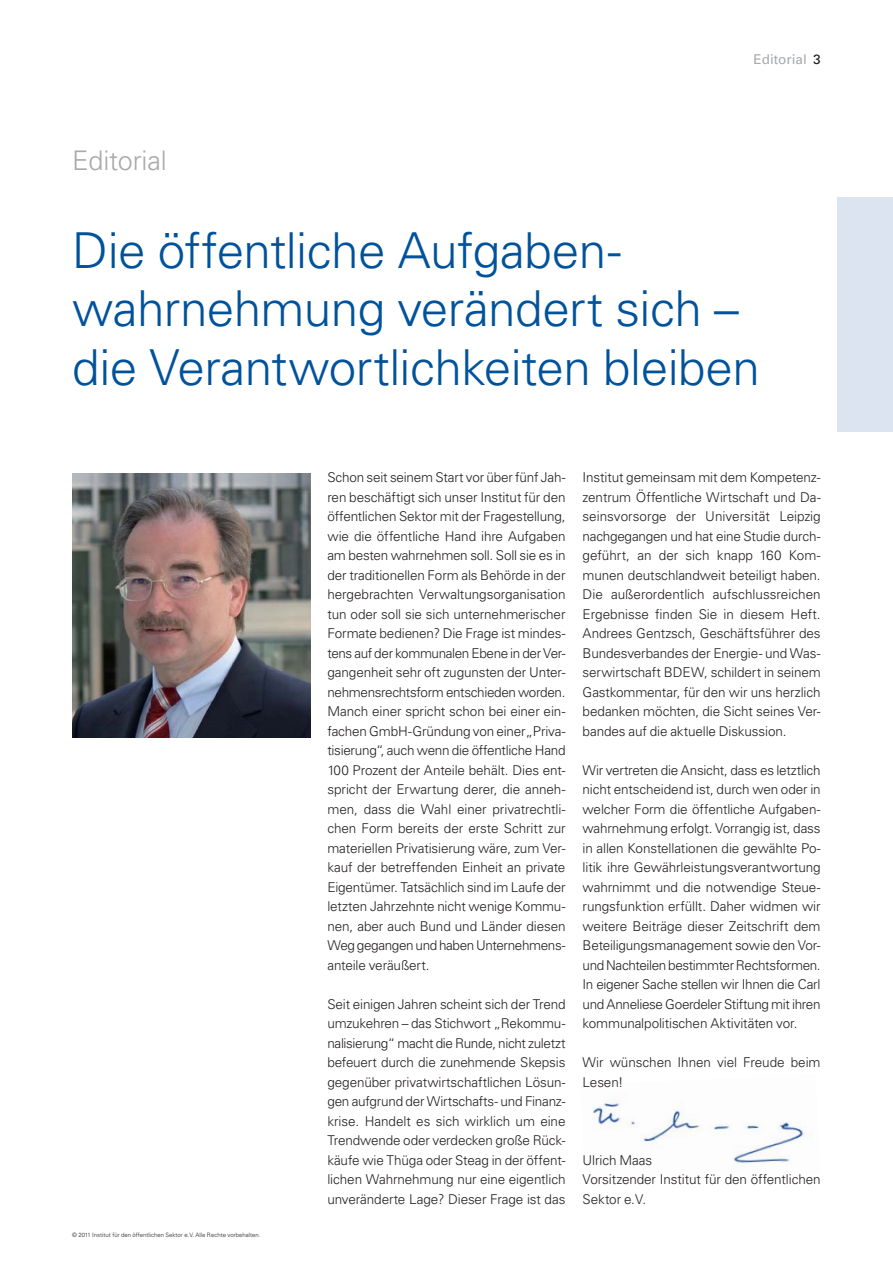
<style>
.page{position:relative;width:893px;height:1263px;background:#fff}
.page>*{position:absolute;margin:0;border:0;box-sizing:border-box;transform-origin:0 0}
.t1{font:300 49.5px/58.5px "Univers";letter-spacing:-.01em;color:#00529b}
.t2{font:300 27px "Univers";color:#a7a9ac}
.t3{font:300 13.5px/19.5px "Univers";letter-spacing:-.01em;color:#231f20;text-align:justify}
.t4{font:13.5px "Univers";color:#a7a9ac}
.t5{font:300 6px "Univers";color:#231f20}
.s1{color:#231f20}
</style>
<div class="page">
<img style="left:593px;top:1099px;width:212px;height:65px">
<div style="left:838px;top:198px;width:55px;height:234px;background:#dce4f1"></div>
<img style="left:72px;top:474px;width:238px;height:263px">
<h2 class="t2" style="left:72px;top:151px;width:96px">Editorial</h2>
<p class="t4" style="left:753px;top:54px;width:69px">Editorial <span class="s1">3</span></p>
<h1 class="t1" style="left:72px;top:225px;width:689px">Die öffentliche Aufgaben&shy;wahrnehmung verändert sich – die Verantwortlichkeiten bleiben</h1>
<p class="t5" style="left:72px;top:1233px;width:190px">© 2011 Institut für den öffentlichen Sektor e.V. Alle Rechte vorbehalten.</p>
<p class="t3" style="left:327px;top:469px;width:240px">Schon seit seinem Start vor über fünf Jah&shy;ren beschäftigt sich unser Institut für den öffentlichen Sektor mit der Fragestellung, wie die öffentliche Hand ihre Aufgaben am besten wahrnehmen soll. Soll sie es in der traditionellen Form als Behörde in der hergebrachten Verwaltungsorgani sation tun oder soll sie sich unternehmeri scher Formate bedienen? Die Frage ist min des&shy;tens auf der kommunalen Ebene in der Ver&shy;gangenheit sehr oft zugunsten der Unter&shy;nehmensrechtsform entschie den worden .<br>Manch einer spricht schon bei einer ein&shy;fachen GmbH-Gründung von einer „Priva&shy;ti sierung“, auch wenn die öffentliche Hand 100 Prozent der Anteile behält. Dies ent&shy;spricht der Erwartung derer, die anneh&shy;men , dass die Wahl einer privatrechtli&shy;chen Form bereits der erste Schritt zur materiellen Privatisierung wäre, zum Ver&shy;kauf der betreffenden Einheit an private Eigentümer. Tatsächlich sind im Laufe der letzten Jahrzehnte nicht wenige Kommu&shy;nen, aber auch Bund und Länder diesen Weg gegangen und haben Unternehmens&shy;anteile veräußert.</p>
<p class="t3" style="left:327px;top:995px;width:240px">Seit einigen Jahren scheint sich der Trend umzukehren – das Stichwort „Rekommu&shy;nalisierung“ macht die Runde, nicht zuletzt befeuert durch die zunehmende Skepsis gegenüber privatwirtschaftlichen Lösun&shy;gen aufgrund der Wirtschafts- und Finanz&shy;krise. Handelt es sich wirklich um eine Trendwende oder verdecken große Rück&shy;käufe wie Thüga oder Steag in der öffent&shy;lichen Wahrnehmung nur eine eigentlich unveränderte Lage? Dieser Frage ist das</p>
<p class="t3" style="left:583px;top:469px;width:240px">Institut gemeinsam mit dem Kompetenz&shy;zentrum Öffentliche Wirtschaft und Da&shy;seinsvorsorge der Universität Leipzig nachgegangen und hat eine Stu die durch&shy;geführt, an der sich knapp 160 Kom&shy;munen deutschlandweit beteiligt haben .<br>Die außerordentlich aufschlussreichen Ergebnisse finden Sie in diesem Heft.<br>Andrees Gentzsch, Geschäftsführer des Bundesverbandes der Energie- und Was&shy;serwirtschaft BDEW, schildert in seinem Gastkommentar, für den wir uns herzlich bedanken möchten, die Sicht seines Ver&shy;bandes auf die aktuelle Diskussion.</p>
<p class="t3" style="left:583px;top:761px;width:240px">Wir vertreten die Ansicht, dass es letztlich nicht entscheidend ist, durch wen oder in welcher Form die öffentliche Aufgaben&shy;wahrnehmung erfolgt. Vorrangig ist, dass in allen Konstellationen die gewählte Po&shy;litik ihre Gewährleistungsverantwortung wahrnimmt und die notwendige Steue&shy;rungs funktion erfüllt. Daher widmen wir weitere Beiträge dieser Zeitschrift dem Beteiligungsmanagement sowie den Vor&shy;und Nachteilen bestimmter Rechtsformen .<br>In eigener Sache stellen wir Ihnen die Carl und Anneliese Goerdeler Stiftung mit ihren kommunalpolitischen Aktivitä ten vor.</p>
<p class="t3" style="left:583px;top:1054px;width:240px">Wir wünschen Ihnen viel Freude beim<br>Lesen!</p>
<p class="t3" style="left:583px;top:1151px;width:240px;text-align:left">Ulrich Maas<br>Vorsitzender Institut für den öffentlichen<br>Sektor e.V.</p>
</div>
